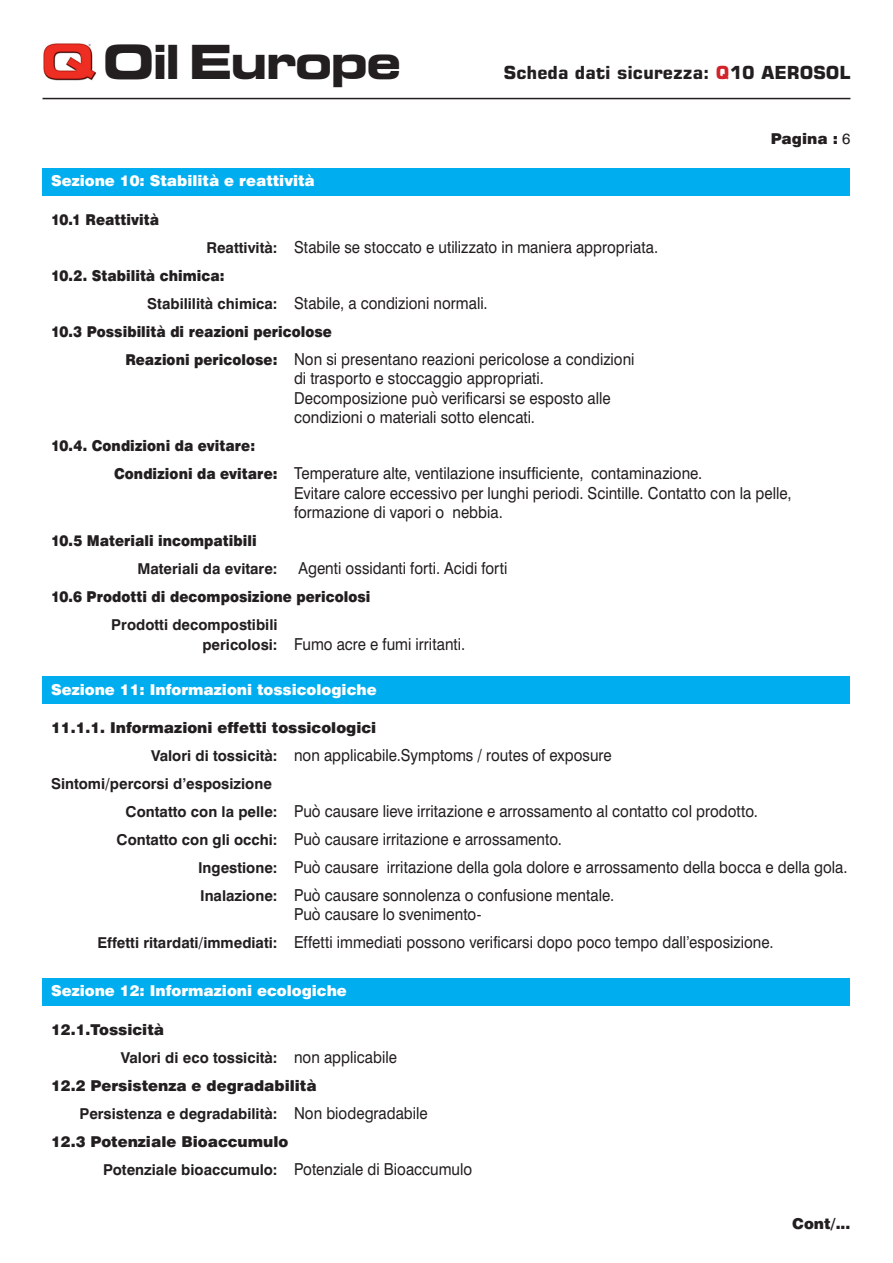
<style>
.page{position:relative;width:893px;height:1263px;background:#fff}
.page>*{position:absolute;margin:0;border:0;box-sizing:border-box;transform-origin:0 0}
.t1{font:700 expanded 46.95px "Square 721 BT";letter-spacing:-.05em;color:#231f20}
.t2{font:700 18px "Square 721 BT";color:#231f20}
.t3{font:16.5px/19.5px "Swiss 721 BT";letter-spacing:.005em;color:#231f20;scale:.91 1}
.t4{font:900 15px "Swiss 721 BT";color:#231f20;scale:.91 1}
.t5{font:700 15px "Swiss 721 BT";color:#231f20}
.t6{font:900 15px "Swiss 721 BT";color:#231f20}
.t7{font:900 15px "Swiss 721 BT";color:#fff}
.s1{color:#d1232a}
.s2{font-weight:400}
.s3{font-weight:700;font-size:15px}
.s4{font-weight:900;font-size:15px}
.s5{font-weight:400;font-size:16.5px}
</style>
<div class="page">
<div style="left:43px;top:168px;width:807px;height:28px;background:#00aeef"></div>
<div style="left:43px;top:676px;width:807px;height:28px;background:#00aeef"></div>
<div style="left:43px;top:978px;width:807px;height:28px;background:#00aeef"></div>
<img style="left:43px;top:43px;width:53px;height:38px">
<hr style="left:43px;top:98px;width:807px;height:1px;background:#231f20">
<h1 class="t1" style="left:103px;top:34px;width:300px">Oil Europe</h1>
<p class="t7" style="left:51px;top:172px;width:265px">Sezione 10: Stabilità e reattività</p>
<p class="t4" style="left:51px;top:210px;width:120px">10.1 Reattività</p>
<p class="t2" style="left:504px;top:62px;width:348px">Scheda dati sicurezza: <span class="s1">Q</span>10 AEROSOL</p>
<p class="t6" style="left:771px;top:130px;width:81px">Pagina : <span class="s2">6</span></p>
<p class="t3" style="left:206px;top:237px;width:498px"><span class="s3">Reattività:</span> Stabile se stoccato e utilizzato in maniera appropriata.</p>
<p class="t4" style="left:51px;top:266px;width:192px">10.2. Stabilità chimica:</p>
<p class="t3" style="left:147px;top:293px;width:376px"><span class="s3">Stabililità chimica:</span> Stabile, a condizioni normali.</p>
<p class="t4" style="left:51px;top:322px;width:310px">10.3 Possibilità di reazioni pericolose</p>
<p class="t3" style="left:294px;top:349px;width:376px;text-indent:-169px"><span class="s4">Reazioni pericolose:</span> Non si presentano reazioni pericolose a condizioni di trasporto e stoccaggio appropriati.<br>Decomposizione può verificarsi se esposto alle condizioni o materiali sotto elencati.</p>
<p class="t4" style="left:51px;top:437px;width:226px">10.4. Condizioni da evitare:</p>
<p class="t3" style="left:294px;top:463px;width:548px;text-indent:-180px"><span class="s4">Condizioni da evitare:</span> Temperature alte, ventilazione insufficiente, contaminazione.<br>Evitare calore eccessivo per lunghi periodi. Scintille. Contatto con la pelle, formazione di vapori o nebbia.</p>
<p class="t4" style="left:51px;top:532px;width:227px">10.5 Materiali incompatibili</p>
<p class="t5" style="left:137px;top:560px;width:142px">Materiali da evitare:</p>
<p class="t3" style="left:299px;top:558px;width:231px">Agenti ossidanti forti. Acidi forti</p>
<p class="t4" style="left:51px;top:588px;width:353px">10.6 Prodotti di decomposizione pericolosi</p>
<p class="t5" style="left:111px;top:616px;width:168px">Prodotti decompostibili</p>
<p class="t3" style="left:202px;top:634px;width:290px"><span class="s3">pericolosi:</span> Fumo acre e fumi irritanti.</p>
<p class="t7" style="left:51px;top:680px;width:327px">Sezione 11: Informazioni tossicologiche</p>
<p class="t6" style="left:51px;top:718px;width:327px">11.1.1. Informazioni effetti tossicologici</p>
<p class="t3" style="left:151px;top:745px;width:508px"><span class="s3">Valori di tossicità:</span> non applicabile.Symptoms / routes of exposure</p>
<p class="t5" style="left:51px;top:774px;width:222px">Sintomi/percorsi d’esposizione</p>
<p class="t3" style="left:126px;top:801px;width:696px"><span class="s3">Contatto con la pelle:</span> Può causare lieve irritazione e arrossamento al contatto col prodotto.</p>
<p class="t3" style="left:117px;top:829px;width:491px"><span class="s3">Contatto con gli occhi:</span> Può causare irritazione e arrossamento.</p>
<p class="t3" style="left:198px;top:857px;width:715px"><span class="s3">Ingestione:</span> Può causare irritazione della gola dolore e arrossamento della bocca e della gola.</p>
<p class="t3" style="left:200px;top:885px;width:457px"><span class="s3">Inalazione:</span> Può causare sonnolenza o confusione mentale.</p>
<p class="t3" style="left:97px;top:900px;width:744px;line-height:28px;text-indent:197px">Può causare lo svenimento-<br><span class="s3">Effetti ritardati/immediati:</span> Effetti immediati possono verificarsi dopo poco tempo dall’esposizione.</p>
<p class="t7" style="left:51px;top:982px;width:297px">Sezione 12: Informazioni ecologiche</p>
<p class="t6" style="left:51px;top:1020px;width:115px">12.1.Tossicità</p>
<p class="t5" style="left:121px;top:1048px;width:278px">Valori di eco tossicità: <span class="s5">non applicabile</span></p>
<p class="t6" style="left:51px;top:1076px;width:267px">12.2 Persistenza e degradabilità</p>
<p class="t5" style="left:80px;top:1104px;width:350px">Persistenza e degradabilità: <span class="s5">Non biodegradabile</span></p>
<p class="t6" style="left:51px;top:1132px;width:239px">12.3 Potenziale Bioaccumulo</p>
<p class="t3" style="left:103px;top:1159px;width:407px"><span class="s3">Potenziale bioaccumulo:</span> Potenziale di Bioaccumulo</p>
<p class="t6" style="left:792px;top:1214px;width:60px">Cont/...</p>
</div>
